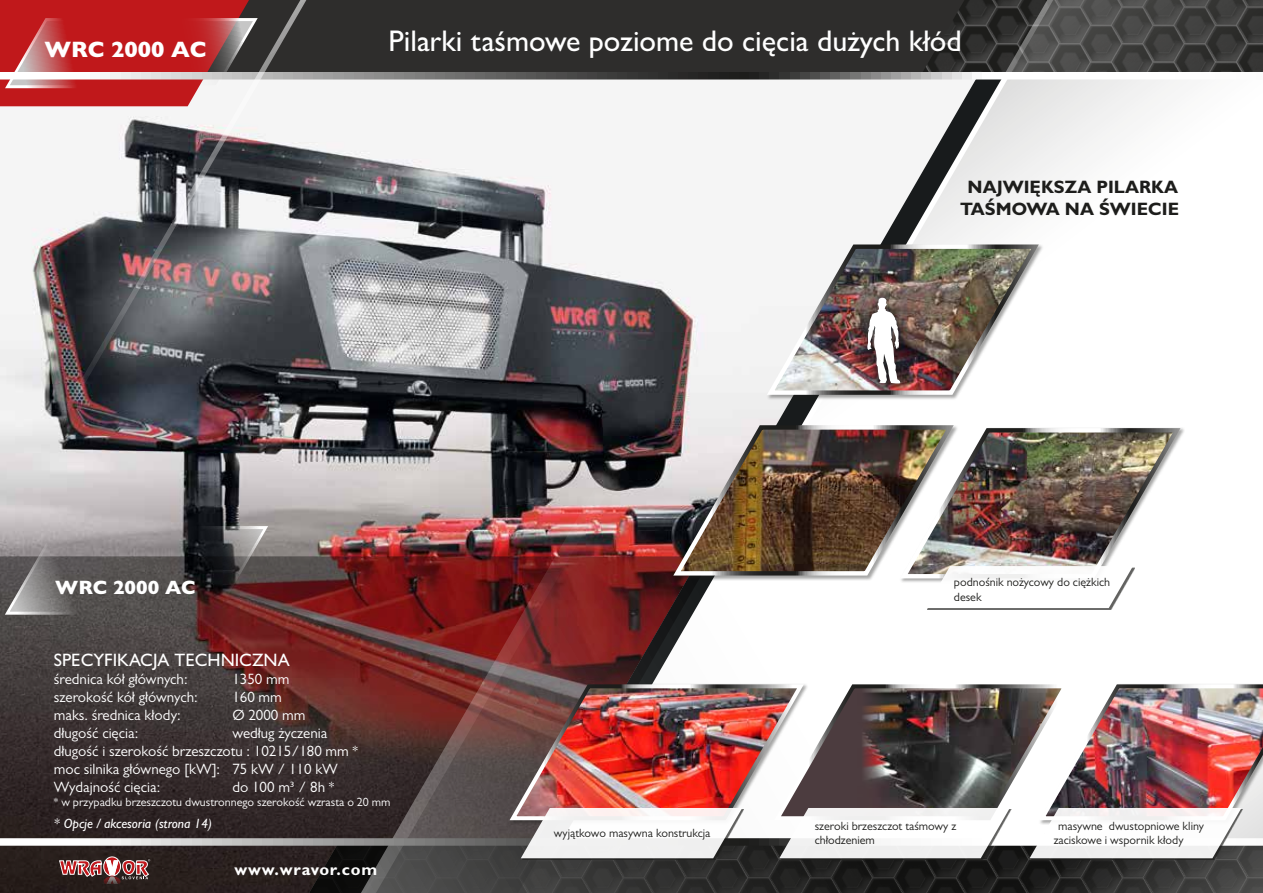
<style>
.page{position:relative;width:1263px;height:893px;background:#fff}
.page>*{position:absolute;margin:0;border:0;box-sizing:border-box;transform-origin:0 0}
.t1{font:500 30px "Gill Sans MT Pro";color:#fff}
.t2{font:800 22.5px "Gill Sans MT Pro";letter-spacing:-.005em;color:#fff}
.t3{font:800 19.5px "Gill Sans MT Pro";letter-spacing:-.005em;color:#fff}
.t4{font:700 18px/21.6px "Gill Sans MT Pro";color:#1d1d1b;text-align:center}
.t5{font:500 18px "Gill Sans MT Pro";color:#fff}
.t6{font:700 16.5px "Gill Sans MT Pro";letter-spacing:.05em;color:#fff}
.t7{font:15px/18px "Gill Sans MT Pro";color:#fff}
.t8{font:italic 500 13.5px "Gill Sans MT Pro";color:#fff}
.t9{font:12px/14.4px "Gill Sans MT Pro";color:#1d1d1b}
.t10{font:12px "Gill Sans MT Pro";color:#fff}
</style>
<div class="page">
<img style="left:0;top:0;width:1263px;height:893px">
<svg style="left:669px;top:421px;width:288px;height:157px"></svg>
<svg style="left:896px;top:424px;width:288px;height:157px"></svg>
<div style="left:766px;top:244px;width:278px;height:156px;background:#1d1d1b;opacity:.4"></div>
<img style="left:763px;top:241px;width:280px;height:156px">
<img style="left:506px;top:681px;width:757px;height:179px">
<img style="left:677px;top:427px;width:500px;height:183px">
<div style="left:103px;top:857px;width:18px;height:19px;border:1px solid #fff;border-radius:50%"></div>
<svg style="left:59px;top:859px;width:91px;height:25px"></svg>
<h2 class="t2" style="left:44px;top:36px;width:163px">WRC 2000 AC</h2>
<h3 class="t3" style="left:55px;top:576px;width:142px">WRC 2000 AC</h3>
<h1 class="t1" style="left:389px;top:23px;width:574px">Pilarki taśmowe poziome do cięcia dużych kłód</h1>
<p class="t4" style="left:960px;top:176px;width:221px">NAJWIĘKSZA PILARKA<br>TAŚMOWA NA ŚWIECIE</p>
<p class="t9" style="left:954px;top:575px;width:158px">podnośnik nożycowy do ciężkich desek</p>
<p class="t5" style="left:54px;top:649px;width:237px">SPECYFIKACJA TECHNICZNA</p>
<p class="t7" style="left:54px;top:670px;width:135px">średnica kół głównych:</p>
<p class="t7" style="left:232px;top:670px;width:58px">1350 mm</p>
<p class="t7" style="left:54px;top:688px;width:145px">szerokość kół głównych:</p>
<p class="t7" style="left:232px;top:688px;width:51px">160 mm</p>
<p class="t7" style="left:54px;top:706px;width:128px">maks. średnica kłody:</p>
<p class="t7" style="left:232px;top:706px;width:75px">Ø 2000 mm</p>
<p class="t7" style="left:54px;top:724px;width:86px">długość cięcia:</p>
<p class="t7" style="left:54px;top:724px;width:306px;text-indent:179px">według życzenia długość i szerokość brzeszczotu : 10215/180 mm * moc silnika głównego [kW]: 75 kW / 110 kW<br>Wydajność cięcia:</p>
<p class="t7" style="left:232px;top:778px;width:104px">do 100 m3 / 8h *</p>
<p class="t10" style="left:54px;top:795px;width:338px">* w przypadku brzeszczotu dwustronnego szerokość wzrasta o 20 mm</p>
<p class="t8" style="left:54px;top:815px;width:160px">* Opcje / akcesoria (strona 14)</p>
<p class="t9" style="left:1054px;top:819px;width:152px;text-indent:4px">masywne dwustopniowe kliny zaciskowe i wspornik kłody</p>
<p class="t9" style="left:815px;top:819px;width:143px">szeroki brzeszczot taśmowy z chłodzeniem</p>
<p class="t9" style="left:554px;top:826px;width:158px">wyjątkowo masywna konstrukcja</p>
<p class="t6" style="left:234px;top:859px;width:144px">www.wravor.com</p>
</div>
